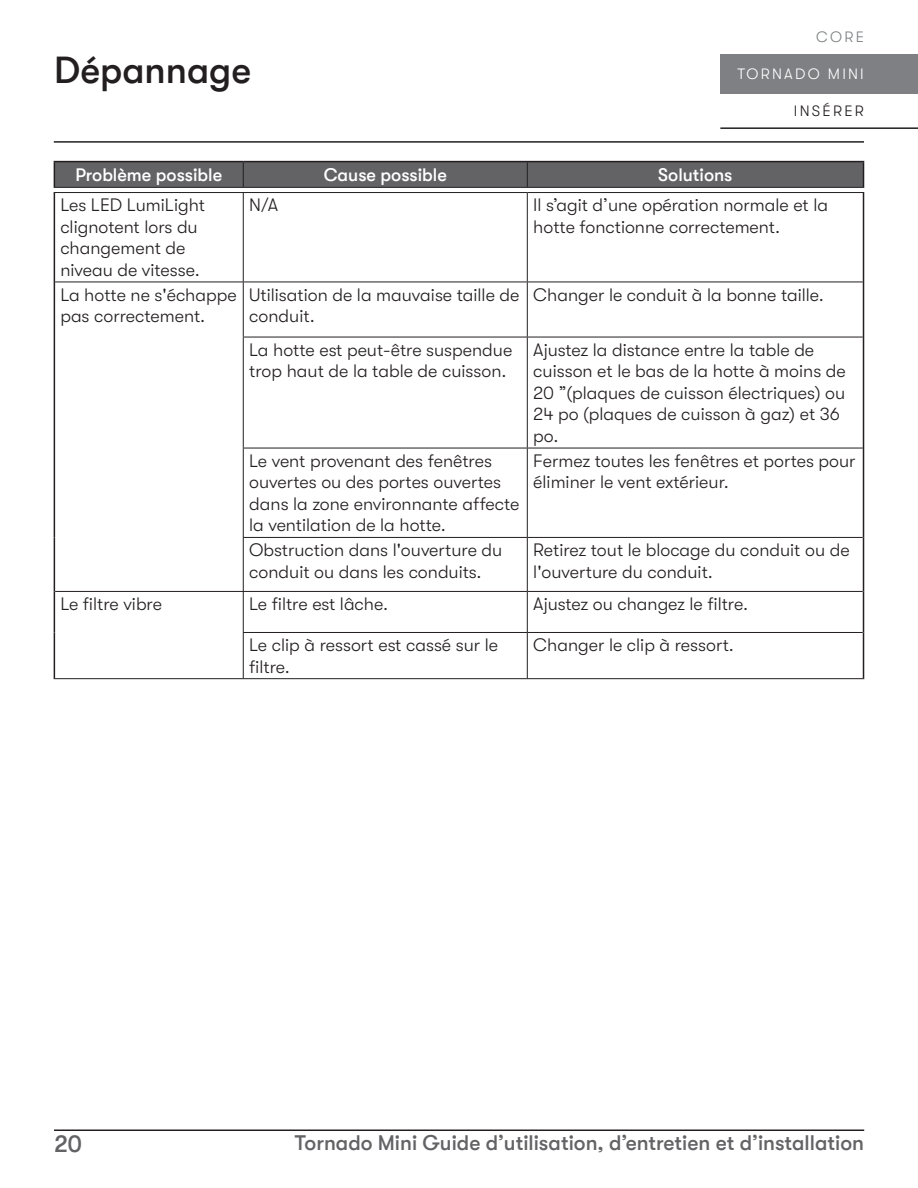
<style>
.page{position:relative;width:918px;height:1188px;background:#fff}
.page>*{position:absolute;margin:0;border:0;box-sizing:border-box;transform-origin:0 0}
.t1{font:500 37.5px "GT Walsheim";color:#231f20}
.t2{font:500 24px "GT Walsheim";color:#636366}
.t3{font:500 21px "GT Walsheim";color:#636366}
.t4{font:300 18px/21.6px "GT Walsheim";color:#231f20}
.t5{font:500 18px "GT Walsheim";color:#fff}
.t6{font:300 15px "GT Walsheim";letter-spacing:.15em;color:#fff}
.t7{font:300 15px "GT Walsheim";letter-spacing:.15em;color:#231f20}
.t8{font:300 15px "GT Walsheim";color:#7e8083}
</style>
<div class="page">
<hr style="left:54px;top:141px;width:810px;height:2px;background:#231f20">
<hr style="left:54px;top:1130px;width:810px;height:1px;background:#231f20">
<hr style="left:720px;top:127px;width:198px;height:2px;background:#231f20">
<div style="left:720px;top:54px;width:198px;height:40px;background:#7e8083"></div>
<hr style="left:54px;top:192px;width:473px;height:1px;background:#231f20">
<hr style="left:243px;top:193px;width:1px;height:89px;background:#231f20">
<hr style="left:527px;top:192px;width:337px;height:1px;background:#231f20">
<hr style="left:527px;top:193px;width:1px;height:89px;background:#231f20">
<hr style="left:55px;top:282px;width:472px;height:1px;background:#231f20">
<hr style="left:243px;top:282px;width:1px;height:55px;background:#231f20">
<hr style="left:527px;top:282px;width:336px;height:1px;background:#231f20">
<hr style="left:527px;top:282px;width:1px;height:55px;background:#231f20">
<hr style="left:243px;top:337px;width:284px;height:1px;background:#231f20">
<hr style="left:243px;top:337px;width:1px;height:111px;background:#231f20">
<hr style="left:527px;top:337px;width:336px;height:1px;background:#231f20">
<hr style="left:527px;top:337px;width:1px;height:111px;background:#231f20">
<hr style="left:243px;top:448px;width:284px;height:1px;background:#231f20">
<hr style="left:243px;top:448px;width:1px;height:89px;background:#231f20">
<hr style="left:527px;top:448px;width:336px;height:1px;background:#231f20">
<hr style="left:527px;top:448px;width:1px;height:89px;background:#231f20">
<hr style="left:243px;top:537px;width:284px;height:1px;background:#231f20">
<hr style="left:243px;top:538px;width:1px;height:53px;background:#231f20">
<hr style="left:527px;top:537px;width:336px;height:1px;background:#231f20">
<hr style="left:527px;top:538px;width:1px;height:53px;background:#231f20">
<hr style="left:55px;top:591px;width:472px;height:1px;background:#231f20">
<hr style="left:243px;top:592px;width:1px;height:40px;background:#231f20">
<hr style="left:527px;top:591px;width:336px;height:1px;background:#231f20">
<hr style="left:527px;top:592px;width:1px;height:40px;background:#231f20">
<hr style="left:243px;top:632px;width:284px;height:1px;background:#231f20">
<hr style="left:243px;top:633px;width:1px;height:45px;background:#231f20">
<hr style="left:527px;top:632px;width:336px;height:1px;background:#231f20">
<hr style="left:527px;top:633px;width:1px;height:45px;background:#231f20">
<hr style="left:54px;top:678px;width:810px;height:1px;background:#231f20">
<hr style="left:54px;top:193px;width:1px;height:89px;background:#231f20">
<hr style="left:863px;top:193px;width:1px;height:89px;background:#231f20">
<hr style="left:54px;top:282px;width:1px;height:55px;background:#231f20">
<hr style="left:54px;top:337px;width:1px;height:111px;background:#231f20">
<hr style="left:54px;top:448px;width:1px;height:89px;background:#231f20">
<hr style="left:54px;top:537px;width:1px;height:54px;background:#231f20">
<hr style="left:54px;top:591px;width:1px;height:41px;background:#231f20">
<hr style="left:54px;top:632px;width:1px;height:46px;background:#231f20">
<hr style="left:863px;top:282px;width:1px;height:55px;background:#231f20">
<hr style="left:863px;top:337px;width:1px;height:111px;background:#231f20">
<hr style="left:863px;top:448px;width:1px;height:89px;background:#231f20">
<hr style="left:863px;top:537px;width:1px;height:54px;background:#231f20">
<hr style="left:863px;top:591px;width:1px;height:41px;background:#231f20">
<hr style="left:863px;top:632px;width:1px;height:46px;background:#231f20">
<hr style="left:54px;top:187px;width:810px;height:1px;background:#231f20">
<hr style="left:54px;top:161px;width:189px;height:1px;background:#231f20">
<hr style="left:243px;top:161px;width:621px;height:1px;background:#231f20">
<svg style="left:54px;top:162px;width:810px;height:25px;background:#616164"></svg>
<h1 class="t1" style="left:54px;top:49px;width:199px">Dépannage</h1>
<p class="t8" style="left:816px;top:31px;width:49px">CORE</p>
<p class="t6" style="left:737px;top:68px;width:128px">TORNADO MINI</p>
<p class="t7" style="left:794px;top:105px;width:71px">INSÉRER</p>
<p class="t5" style="left:75px;top:165px;width:148px">Problème possible</p>
<p class="t5" style="left:324px;top:165px;width:125px">Cause possible</p>
<p class="t5" style="left:658px;top:165px;width:76px">Solutions</p>
<p class="t4" style="left:60px;top:196px;width:146px">Les LED LumiLight clignotent lors du changement de niveau de vitesse.</p>
<p class="t4" style="left:249px;top:196px;width:30px">N/A</p>
<p class="t4" style="left:533px;top:196px;width:296px">Il s’agit d’une opération normale et la hotte fonctionne correctement.</p>
<p class="t4" style="left:60px;top:285px;width:178px">La hotte ne s'échappe pas correctement.</p>
<p class="t4" style="left:249px;top:285px;width:272px">Utilisation de la mauvaise taille de conduit.</p>
<p class="t4" style="left:533px;top:285px;width:292px">Changer le conduit à la bonne taille.</p>
<p class="t4" style="left:249px;top:341px;width:265px">La hotte est peut-être suspendue trop haut de la table de cuisson.</p>
<p class="t4" style="left:533px;top:341px;width:314px">Ajustez la distance entre la table de cuisson et le bas de la hotte à moins de<br>20 ”(plaques de cuisson électriques) ou<br>24 po (plaques de cuisson à gaz) et 36 po.</p>
<p class="t4" style="left:249px;top:452px;width:272px">Le vent provenant des fenêtres ouvertes ou des portes ouvertes dans la zone environnante affecte la ventilation de la hotte.</p>
<p class="t4" style="left:533px;top:452px;width:324px">Fermez toutes les fenêtres et portes pour éliminer le vent extérieur.</p>
<p class="t4" style="left:249px;top:541px;width:255px">Obstruction dans l'ouverture du conduit ou dans les conduits.</p>
<p class="t4" style="left:533px;top:541px;width:318px">Retirez tout le blocage du conduit ou de l'ouverture du conduit.</p>
<p class="t4" style="left:60px;top:595px;width:103px">Le filtre vibre</p>
<p class="t4" style="left:249px;top:595px;width:140px">Le filtre est lâche.</p>
<p class="t4" style="left:533px;top:595px;width:216px">Ajustez ou changez le filtre.</p>
<p class="t4" style="left:249px;top:636px;width:250px">Le clip à ressort est cassé sur le filtre.</p>
<p class="t4" style="left:533px;top:636px;width:202px">Changer le clip à ressort.</p>
<h2 class="t2" style="left:54px;top:1131px;width:30px">20</h2>
<p class="t3" style="left:295px;top:1131px;width:571px">Tornado Mini Guide d’utilisation, d’entretien et d’installation</p>
</div>
